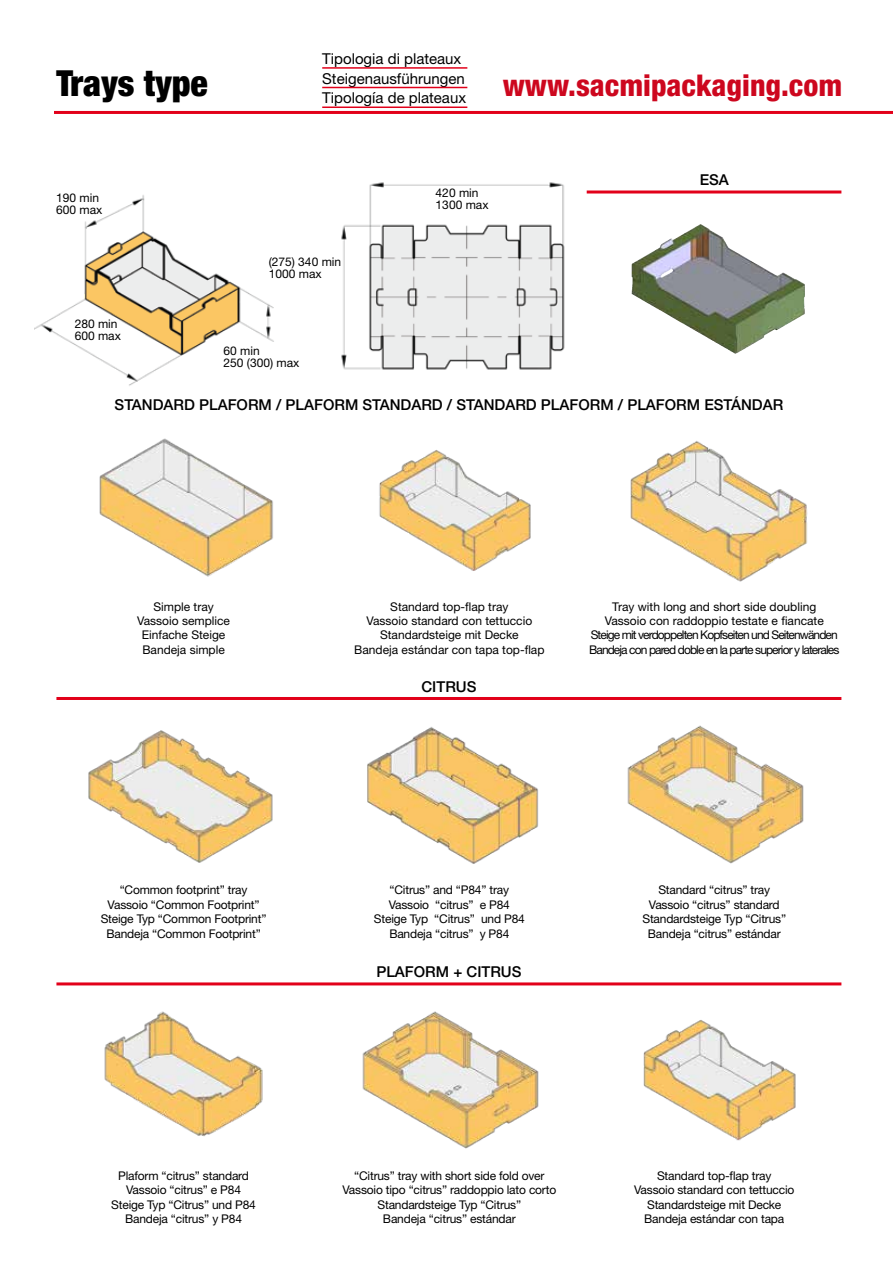
<style>
.page{position:relative;width:893px;height:1263px;background:#fff}
.page>*{position:absolute;margin:0;border:0;box-sizing:border-box;transform-origin:0 0}
.t1{font:900 condensed 36px "Helvetica Neue LT Std";color:#000}
.t2{font:800 condensed 30px "Helvetica Neue LT Std";color:#cd071e}
.t3{font:500 15px "Helvetica Neue LT Std";color:#000}
.t4{font:15px/19.5px "Helvetica Neue LT Std";color:#000}
.t5{font:12px/14.4px "Helvetica Neue LT Std";letter-spacing:-.015em;color:#000;text-align:center}
.t6{font:12px/14.4px "Helvetica Neue LT Std";letter-spacing:-.075em;color:#000;text-align:center}
</style>
<div class="page">
<hr style="left:322px;top:67px;width:145px;height:2px;background:#e2001a">
<hr style="left:322px;top:87px;width:145px;height:1px;background:#e2001a">
<hr style="left:322px;top:107px;width:145px;height:1px;background:#e2001a">
<img style="left:630px;top:441px;width:178px;height:141px">
<img style="left:379px;top:450px;width:152px;height:121px">
<img style="left:34px;top:195px;width:240px;height:191px">
<hr style="left:56px;top:697px;width:785px;height:3px;background:#e2001a">
<img style="left:88px;top:730px;width:185px;height:133px">
<img style="left:627px;top:725px;width:177px;height:139px">
<img style="left:367px;top:727px;width:172px;height:137px">
<hr style="left:56px;top:982px;width:785px;height:3px;background:#e2001a">
<img style="left:104px;top:1011px;width:159px;height:126px">
<img style="left:643px;top:1020px;width:153px;height:121px">
<img style="left:362px;top:1011px;width:177px;height:138px">
<img style="left:341px;top:182px;width:224px;height:188px">
<img style="left:99px;top:438px;width:174px;height:139px">
<hr style="left:587px;top:190px;width:254px;height:3px;background:#e2001a">
<img style="left:632px;top:224px;width:68px;height:71px">
<hr style="left:54px;top:111px;width:839px;height:3px;background:#e2001a">
<h1 class="t1" style="left:56px;top:61px;width:153px">Trays type</h1>
<p class="t4" style="left:322px;top:49px;width:145px">Tipologia di plateaux<br>Steigenausführungen<br>Tipología de plateaux</p>
<h2 class="t2" style="left:503px;top:67px;width:341px">www.sacmipackaging.com</h2>
<p class="t5" style="left:56px;top:192px;width:48px;line-height:12px;text-align:left">190 min<br>600 max</p>
<p class="t5" style="left:75px;top:318px;width:48px;line-height:12px;text-align:left">280 min<br>600 max</p>
<p class="t5" style="left:269px;top:255px;width:74px;line-height:12px;text-align:left">(275) 340 min<br>1000 max</p>
<p class="t5" style="left:224px;top:344px;width:77px;line-height:12px;text-align:left">60 min<br>250 (300) max</p>
<p class="t5" style="left:436px;top:186px;width:54px;line-height:12px;text-align:left">420 min<br>1300 max</p>
<p class="t3" style="left:700px;top:171px;width:31px">ESA</p>
<p class="t3" style="left:115px;top:395px;width:670px">STANDARD PLAFORM / PLAFORM STANDARD / STANDARD PLAFORM / PLAFORM ESTÁNDAR</p>
<p class="t5" style="left:137px;top:599px;width:94px">Simple tray<br>Vassoio semplice<br>Einfache Steige<br>Bandeja simple</p>
<p class="t5" style="left:354px;top:599px;width:192px">Standard top-flap tray<br>Vassoio standard con tettuccio<br>Standardsteige mit Decke<br>Bandeja estándar con tapa top-flap</p>
<p class="t6" style="left:589px;top:599px;width:252px">Tray with long and short side doubling<br>Vassoio con raddoppio testate e fiancate Steige mit verdoppelten Kopfseiten und Seitenwänden Bandeja con pared doble en la parte superior y laterales</p>
<p class="t3" style="left:421px;top:677px;width:57px">CITRUS</p>
<p class="t5" style="left:101px;top:883px;width:167px">“Common footprint” tray<br>Vassoio “Common Footprint”<br>Steige Typ “Common Footprint”<br>Bandeja “Common Footprint”</p>
<p class="t5" style="left:374px;top:883px;width:152px">“Citrus” and “P84” tray<br>Vassoio “citrus” e P84<br>Steige Typ “Citrus” und P84<br>Bandeja “citrus” y P84</p>
<p class="t5" style="left:642px;top:883px;width:145px">Standard “citrus” tray<br>Vassoio “citrus” standard<br>Standardsteige Typ “Citrus”<br>Bandeja “citrus” estándar</p>
<p class="t3" style="left:376px;top:963px;width:147px">PLAFORM + CITRUS</p>
<p class="t5" style="left:111px;top:1168px;width:146px">Plaform “citrus” standard<br>Vassoio “citrus” e P84<br>Steige Typ “Citrus” und P84<br>Bandeja “citrus” y P84</p>
<p class="t5" style="left:342px;top:1168px;width:215px">“Citrus” tray with short side fold over Vassoio tipo “citrus” raddoppio lato corto Standardsteige Typ “Citrus”<br>Bandeja “citrus” estándar</p>
<p class="t5" style="left:634px;top:1168px;width:162px">Standard top-flap tray<br>Vassoio standard con tettuccio<br>Standardsteige mit Decke<br>Bandeja estándar con tapa</p>
</div>
